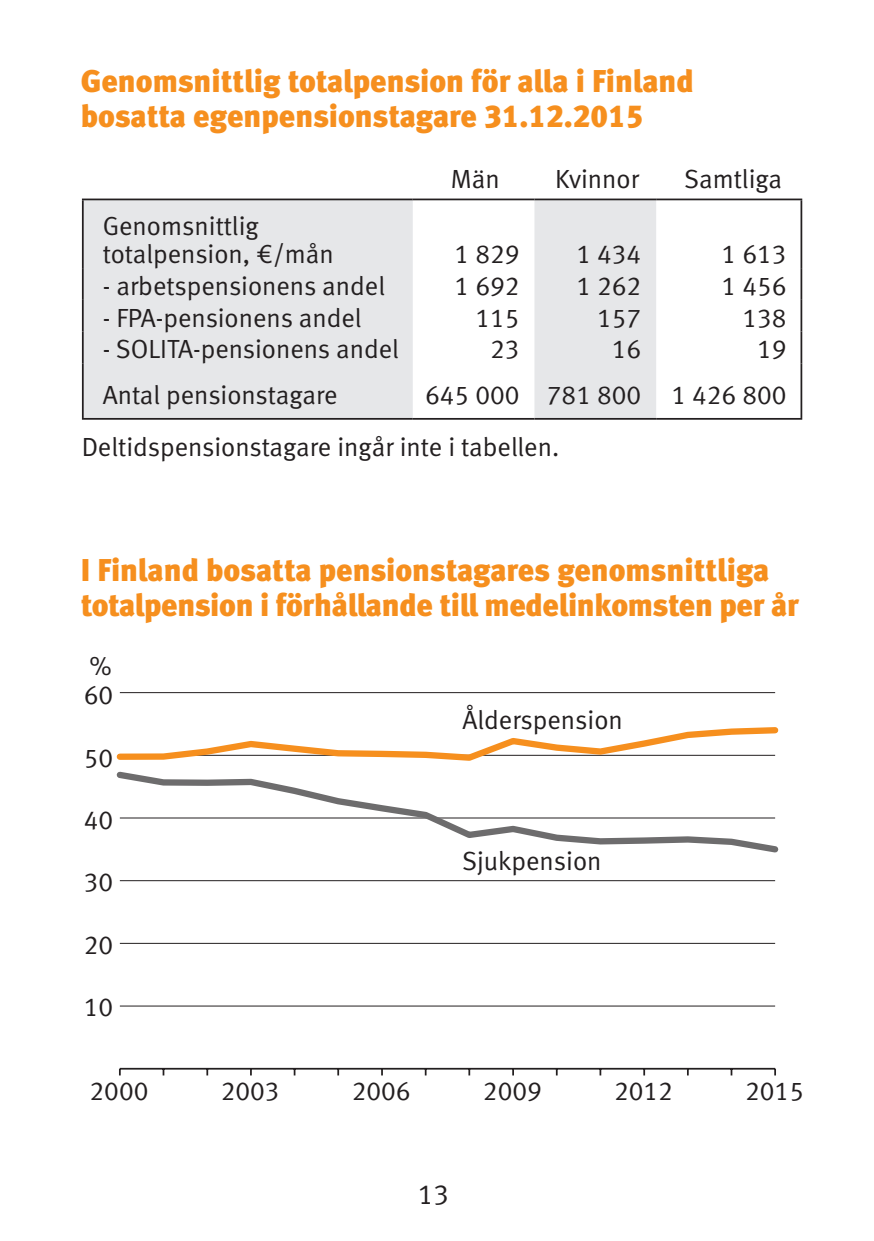
<style>
.page{position:relative;width:874px;height:1241px;background:#fff}
.page>*{position:absolute;margin:0;border:0;box-sizing:border-box;transform-origin:0 0}
.OTSIKKO{font:31.5px/35px "Meta Black LF";letter-spacing:-.01em;color:#f68f1e}
.t1{font:28px "Meta Normal LF";color:#231f20}
.Taulukko{font:26.25px/28px "Meta Normal LF";color:#231f20}
.Alahuomautus{font:26.25px "Meta Normal LF";color:#231f20}
.t2{font:26.25px "Meta Normal LF Caps";color:#231f20}
.Taulupää{font:26.25px "Meta Normal LF";color:#231f20}
</style>
<div class="page">
<svg style="left:84px;top:200px;width:571px;height:218px;fill:#e6e7e9"></svg>
<hr style="left:82px;top:198px;width:330px;height:2px;background:#231f20">
<hr style="left:82px;top:200px;width:2px;height:68px;background:#231f20">
<hr style="left:412px;top:198px;width:122px;height:2px;background:#231f20">
<hr style="left:534px;top:198px;width:121px;height:2px;background:#231f20">
<hr style="left:655px;top:198px;width:146px;height:2px;background:#231f20">
<hr style="left:800px;top:200px;width:1px;height:68px;background:#231f20">
<hr style="left:82px;top:268px;width:2px;height:32px;background:#231f20">
<hr style="left:800px;top:268px;width:1px;height:32px;background:#231f20">
<hr style="left:82px;top:300px;width:2px;height:31px;background:#231f20">
<hr style="left:800px;top:300px;width:1px;height:31px;background:#231f20">
<hr style="left:82px;top:331px;width:2px;height:32px;background:#231f20">
<hr style="left:800px;top:331px;width:1px;height:32px;background:#231f20">
<hr style="left:82px;top:363px;width:2px;height:55px;background:#231f20">
<hr style="left:800px;top:363px;width:1px;height:55px;background:#231f20">
<hr style="left:82px;top:418px;width:330px;height:1px;background:#231f20">
<hr style="left:412px;top:418px;width:122px;height:1px;background:#231f20">
<hr style="left:534px;top:418px;width:121px;height:1px;background:#231f20">
<hr style="left:655px;top:418px;width:146px;height:1px;background:#231f20">
<hr style="left:120px;top:1005px;width:654px;height:1px;background:#231f20">
<hr style="left:120px;top:942px;width:654px;height:1px;background:#231f20">
<hr style="left:120px;top:879px;width:654px;height:2px;background:#231f20">
<hr style="left:120px;top:692px;width:654px;height:1px;background:#231f20">
<hr style="left:120px;top:1067px;width:654px;height:2px;background:#231f20">
<svg style="left:119px;top:1068px;width:2px;height:7px"></svg>
<svg style="left:162px;top:1069px;width:2px;height:6px"></svg>
<svg style="left:206px;top:1069px;width:2px;height:6px"></svg>
<svg style="left:250px;top:1069px;width:2px;height:6px"></svg>
<svg style="left:293px;top:1069px;width:2px;height:6px"></svg>
<svg style="left:337px;top:1069px;width:2px;height:6px"></svg>
<svg style="left:381px;top:1069px;width:2px;height:6px"></svg>
<svg style="left:424px;top:1069px;width:2px;height:6px"></svg>
<svg style="left:468px;top:1069px;width:2px;height:6px"></svg>
<svg style="left:555px;top:1069px;width:2px;height:6px"></svg>
<svg style="left:599px;top:1069px;width:2px;height:6px"></svg>
<svg style="left:730px;top:1069px;width:2px;height:6px"></svg>
<svg style="left:116px;top:727px;width:663px;height:34px"></svg>
<svg style="left:116px;top:771px;width:663px;height:82px"></svg>
<p class="OTSIKKO" style="left:81px;top:63px;width:614px">Genomsnittlig totalpension för alla i Finland bosatta egenpensionstagare 31.12.2015</p>
<p class="Taulukko" style="left:103px;top:212px;width:232px">Genomsnittlig totalpension, €/mån</p>
<p class="Taulupää" style="left:451px;top:164px;width:50px">Män</p>
<p class="Taulupää" style="left:555px;top:164px;width:85px">Kvinnor</p>
<p class="Taulupää" style="left:683px;top:164px;width:99px">Samtliga</p>
<p class="Taulukko" style="left:454px;top:240px;width:66px">1 829</p>
<p class="Taulukko" style="left:576px;top:240px;width:66px">1 434</p>
<p class="Taulukko" style="left:721px;top:240px;width:66px">1 613</p>
<p class="Taulukko" style="left:103px;top:271px;width:284px">- arbetspensionens andel</p>
<p class="Taulukko" style="left:454px;top:271px;width:66px">1 692</p>
<p class="Taulukko" style="left:576px;top:271px;width:66px">1 262</p>
<p class="Taulukko" style="left:721px;top:271px;width:66px">1 456</p>
<p class="Taulukko" style="left:103px;top:303px;width:260px">- FPA-pensionens andel</p>
<p class="Taulukko" style="left:475px;top:303px;width:46px">115</p>
<p class="Taulukko" style="left:596px;top:303px;width:46px">157</p>
<p class="Taulukko" style="left:742px;top:303px;width:46px">138</p>
<p class="Taulukko" style="left:103px;top:335px;width:298px">- SOLITA-pensionens andel</p>
<p class="Taulukko" style="left:490px;top:335px;width:31px">23</p>
<p class="Taulukko" style="left:611px;top:335px;width:31px">16</p>
<p class="Taulukko" style="left:756px;top:335px;width:31px">19</p>
<p class="Taulukko" style="left:103px;top:380px;width:236px">Antal pensionstagare</p>
<p class="Taulukko" style="left:425px;top:380px;width:96px">645 000</p>
<p class="Taulukko" style="left:546px;top:380px;width:96px">781 800</p>
<p class="Taulukko" style="left:671px;top:380px;width:116px">1 426 800</p>
<p class="Alahuomautus" style="left:82px;top:431px;width:478px">Deltidspensionstagare ingår inte i tabellen.</p>
<p class="OTSIKKO" style="left:81px;top:552px;width:719px">I Finland bosatta pensionstagares genomsnittliga totalpension i förhållande till medelinkomsten per år</p>
<p class="t2" style="left:89px;top:650px;width:24px">%</p>
<p class="t2" style="left:84px;top:679px;width:31px">60</p>
<p class="t2" style="left:84px;top:742px;width:31px">50</p>
<p class="t2" style="left:84px;top:804px;width:31px">40</p>
<p class="t2" style="left:84px;top:866px;width:31px">30</p>
<p class="t2" style="left:84px;top:929px;width:31px">20</p>
<p class="t2" style="left:84px;top:991px;width:31px">10</p>
<p class="Alahuomautus" style="left:462px;top:705px;width:162px">Ålderspension</p>
<p class="Alahuomautus" style="left:462px;top:845px;width:141px">Sjukpension</p>
<p class="t2" style="left:89px;top:1074px;width:60px">2000</p>
<p class="t2" style="left:220px;top:1074px;width:60px">2003</p>
<p class="t2" style="left:351px;top:1074px;width:60px">2006</p>
<p class="t2" style="left:482px;top:1074px;width:60px">2009</p>
<p class="t2" style="left:613px;top:1074px;width:60px">2012</p>
<p class="t2" style="left:744px;top:1074px;width:60px">2015</p>
<p class="t1" style="left:417px;top:1177px;width:33px">13</p>
</div>
